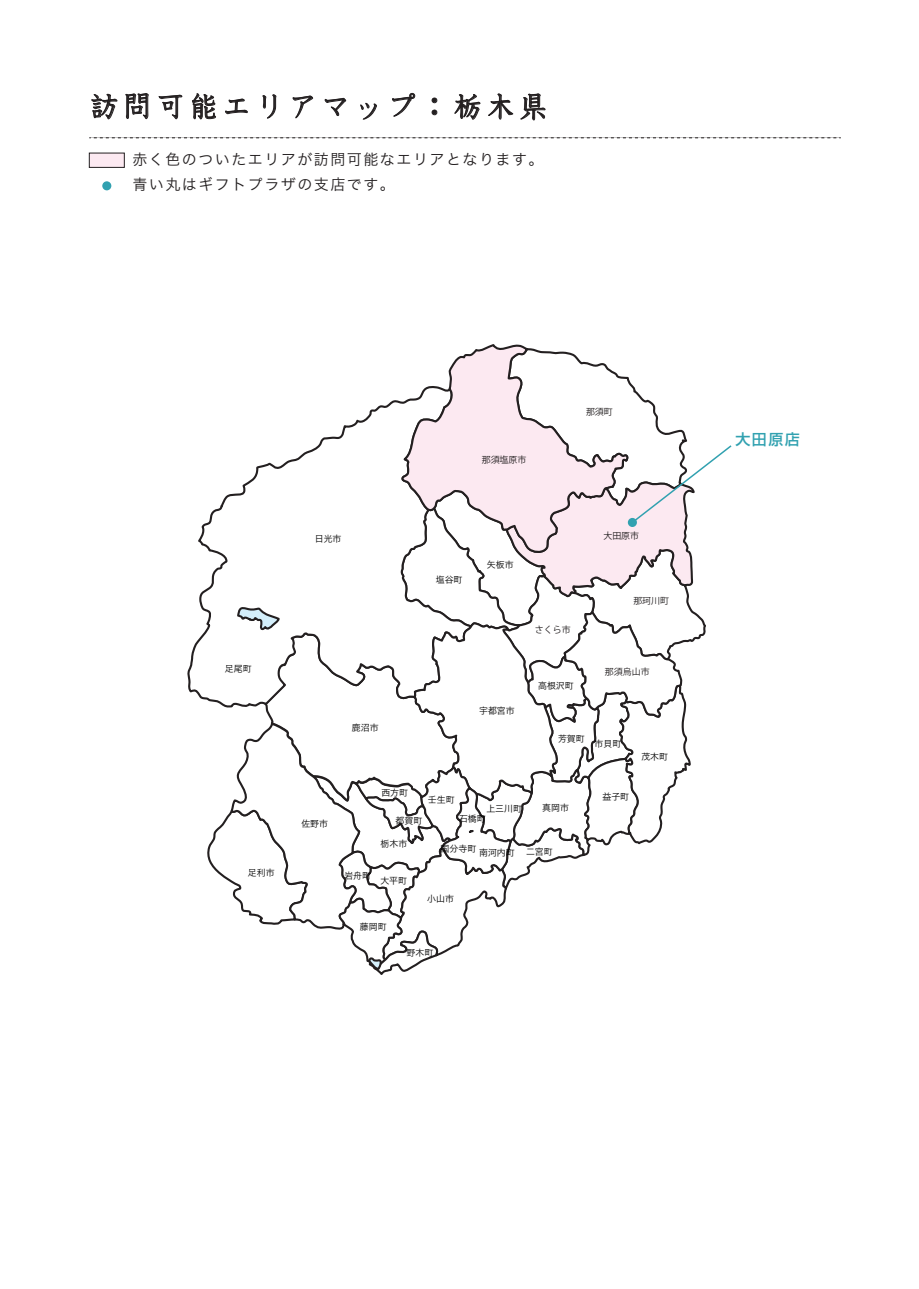
<style>
.page{position:relative;width:919px;height:1289px;background:#fff}
.page>*{position:absolute;margin:0;border:0;box-sizing:border-box;transform-origin:0 0}
.t1{font:30px "DF Kyo Ka Sho W4 MP RKSJ H";letter-spacing:.1em;color:#231f20}
.t2{font:15px/25.5px "Hira Kaku Pro W3";letter-spacing:.1em;color:#231f20}
.t3{font:500 15px "Shin Go Pro";color:#31a1b0}
.t4{font:9px "Hira Kaku Pro W3";color:#000}
.t5{font:9px "Gothic BBB Medium 83 pv RKSJ H";color:#231f20}
</style>
<div class="page">
<svg style="left:91px;top:94px;width:26px;height:25px"></svg>
<svg style="left:125px;top:93px;width:24px;height:26px"></svg>
<svg style="left:159px;top:95px;width:23px;height:24px"></svg>
<svg style="left:192px;top:93px;width:24px;height:26px"></svg>
<svg style="left:225px;top:98px;width:23px;height:16px"></svg>
<svg style="left:262px;top:94px;width:14px;height:25px"></svg>
<svg style="left:293px;top:96px;width:20px;height:22px"></svg>
<svg style="left:325px;top:98px;width:21px;height:18px"></svg>
<svg style="left:360px;top:103px;width:17px;height:16px"></svg>
<svg style="left:392px;top:93px;width:23px;height:24px"></svg>
<svg style="left:432px;top:98px;width:5px;height:17px"></svg>
<svg style="left:454px;top:94px;width:26px;height:26px"></svg>
<svg style="left:488px;top:93px;width:16px;height:26px"></svg>
<svg style="left:89px;top:137px;width:751px;height:1px"></svg>
<div style="left:102px;top:181px;width:9px;height:9px;background:#31a1b0;border-radius:50%"></div>
<div style="left:89px;top:153px;width:35px;height:14px;background:#fce9f1"></div>
<svg style="left:504px;top:93px;width:198px;height:46px"></svg>
<svg style="left:187px;top:345px;width:545px;height:630px"></svg>
<h1 class="t1" style="left:89px;top:91px;width:461px">訪問可能エリアマップ：栃木県</h1>
<h2 class="t2" style="left:132px;top:145px;width:413px">赤く色のついたエリアが訪問可能なエリアとなります。青い丸はギフトプラザの支店です。</h2>
<p class="t4" style="left:225px;top:661px;width:28px">足尾町</p>
<p class="t4" style="left:248px;top:864px;width:28px">足利市</p>
<p class="t5" style="left:481px;top:454px;width:46px">那須塩原市</p>
<p class="t5" style="left:586px;top:406px;width:28px">那須町</p>
<p class="t4" style="left:315px;top:531px;width:28px">日光市</p>
<p class="t4" style="left:435px;top:571px;width:28px">塩谷町</p>
<p class="t4" style="left:487px;top:556px;width:28px">矢板市</p>
<p class="t5" style="left:535px;top:625px;width:37px">さくら市</p>
<p class="t5" style="left:603px;top:531px;width:37px">大田原市</p>
<p class="t5" style="left:633px;top:595px;width:37px">那珂川町</p>
<p class="t4" style="left:301px;top:816px;width:28px">佐野市</p>
<p class="t4" style="left:352px;top:719px;width:28px">鹿沼市</p>
<p class="t4" style="left:479px;top:702px;width:37px">宇都宮市</p>
<p class="t4" style="left:538px;top:677px;width:37px">高根沢町</p>
<p class="t5" style="left:605px;top:667px;width:46px">那須烏山市</p>
<p class="t4" style="left:558px;top:730px;width:28px">芳賀町</p>
<p class="t4" style="left:594px;top:736px;width:28px">市貝町</p>
<p class="t4" style="left:641px;top:748px;width:28px">茂木町</p>
<p class="t4" style="left:381px;top:784px;width:28px">西方町</p>
<p class="t4" style="left:428px;top:791px;width:28px">壬生町</p>
<p class="t4" style="left:542px;top:800px;width:28px">真岡市</p>
<p class="t4" style="left:486px;top:800px;width:37px">上三川町</p>
<p class="t4" style="left:479px;top:844px;width:37px">南河内町</p>
<p class="t4" style="left:459px;top:810px;width:28px">石橋町</p>
<p class="t4" style="left:440px;top:840px;width:37px">国分寺町</p>
<p class="t4" style="left:395px;top:812px;width:28px">都賀町</p>
<p class="t4" style="left:380px;top:836px;width:28px">栃木市</p>
<p class="t4" style="left:526px;top:843px;width:28px">二宮町</p>
<p class="t4" style="left:602px;top:788px;width:28px">益子町</p>
<p class="t4" style="left:344px;top:867px;width:28px">岩舟町</p>
<p class="t4" style="left:380px;top:872px;width:28px">大平町</p>
<p class="t4" style="left:360px;top:918px;width:28px">藤岡町</p>
<p class="t4" style="left:427px;top:890px;width:28px">小山市</p>
<p class="t4" style="left:406px;top:944px;width:28px">野木町</p>
<h2 class="t3" style="left:735px;top:427px;width:66px">大田原店</h2>
</div>
